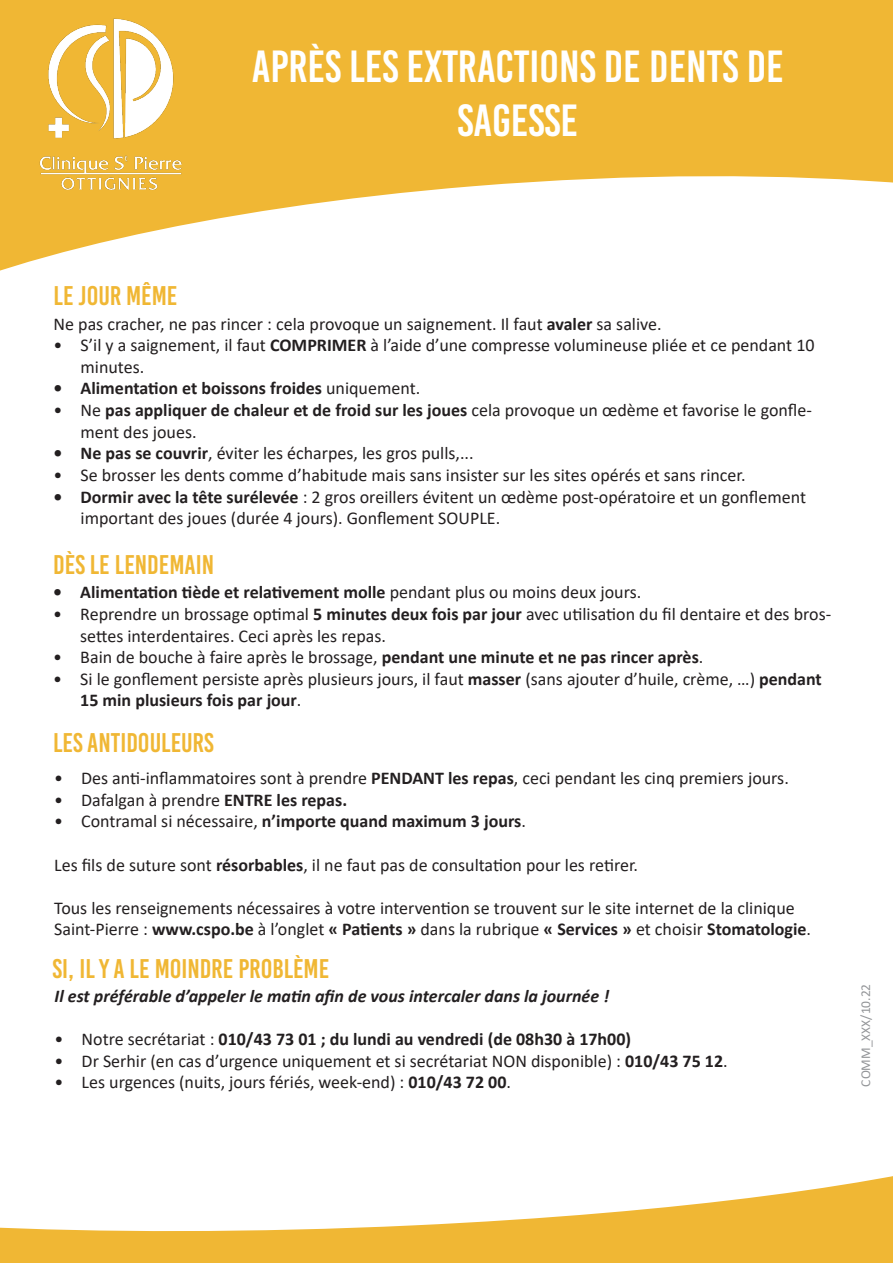
<style>
.page{position:relative;width:893px;height:1263px;background:#fff}
.page>*{position:absolute;margin:0;border:0;box-sizing:border-box;transform-origin:0 0}
.t1{font:45px/54px "Bebas Kai";color:#fff;text-align:center}
.t2{font:27px "Bebas Kai";color:#f0b734}
.t3{font:18px/21.6px "Calibri";color:#231f20}
.t4{font:700 18px "Calibri";color:#231f20}
.t5{font:italic 700 18px "Calibri";color:#231f20}
.t6{font:13.5px "Calibri";color:#939598}
.s1{font-weight:700}
.s2{font-weight:400}
</style>
<div class="page">
<svg style="left:0;top:0;width:893px;height:271px;fill:#f0b734"></svg>
<svg style="left:0;top:1176px;width:893px;height:87px;fill:#f0b734"></svg>
<img style="left:18px;top:11px;width:184px;height:185px">
<p class="t1" style="left:252px;top:39px;width:533px">APRÈS LES EXTRACTIONS DE DENTS DE<br>SAGESSE</p>
<p class="t2" style="left:54px;top:281px;width:125px">LE JOUR MÊME</p>
<p class="t3" style="left:54px;top:312px;width:610px">Ne pas cracher, ne pas rincer : cela provoque un saignement. Il faut <span class="s1">avaler</span> sa salive.</p>
<p class="t3" style="left:81px;top:334px;width:736px;text-indent:-27px">• S’il y a saignement, il faut <span class="s1">COMPRIMER</span> à l’aide d’une compresse volumineuse pliée et ce pendant 10 minutes.</p>
<p class="t4" style="left:54px;top:376px;width:368px">• Alimentation et boissons froides <span class="s2">uniquement.</span></p>
<p class="t3" style="left:81px;top:399px;width:733px;text-indent:-27px">• Ne <span class="s1">pas appliquer de chaleur et de froid sur les joues</span> cela provoque un œdème et favorise le gonfle&shy;ment des joues.</p>
<p class="t3" style="left:54px;top:442px;width:422px"><span class="s1">• Ne pas se couvrir</span>, éviter les écharpes, les gros pulls,...</p>
<p class="t3" style="left:54px;top:464px;width:693px">• Se brosser les dents comme d’habitude mais sans insister sur les sites opérés et sans rincer.</p>
<p class="t3" style="left:81px;top:485px;width:727px;text-indent:-27px"><span class="s1">• Dormir avec la tête surélevée</span> : 2 gros oreillers évitent un œdème post-opératoire et un gonflement important des joues (durée 4 jours). Gonflement SOUPLE.</p>
<p class="t2" style="left:53px;top:550px;width:162px">DÈS LE LENDEMAIN</p>
<p class="t4" style="left:53px;top:580px;width:590px">• Alimentation tiède et relativement molle <span class="s2">pendant plus ou moins deux jours.</span></p>
<p class="t3" style="left:80px;top:603px;width:752px;text-indent:-27px">• Reprendre un brossage optimal <span class="s1">5 minutes deux fois par jour</span> avec utilisation du fil dentaire et des bros&shy;settes interdentaires. Ceci après les repas.</p>
<p class="t3" style="left:53px;top:646px;width:652px">• Bain de bouche à faire après le brossage, <span class="s1">pendant une minute et ne pas rincer après</span>.</p>
<p class="t3" style="left:80px;top:667px;width:743px;text-indent:-27px">• Si le gonflement persiste après plusieurs jours, il faut <span class="s1">masser</span> (sans ajouter d’huile, crème, …) <span class="s1">pendant<br>15 min plusieurs fois par jour</span>.</p>
<p class="t2" style="left:53px;top:728px;width:162px">LES ANTIDOULEURS</p>
<p class="t3" style="left:54px;top:767px;width:736px">• Des anti-inflammatoires sont à prendre <span class="s1">PENDANT les repas</span>, ceci pendant les cinq premiers jours.</p>
<p class="t3" style="left:54px;top:789px;width:294px">• Dafalgan à prendre <span class="s1">ENTRE les repas.</span></p>
<p class="t4" style="left:54px;top:809px;width:473px"><span class="s2">• Contramal si nécessaire,</span> n’importe quand maximum 3 jours<span class="s2">.</span></p>
<p class="t3" style="left:54px;top:853px;width:585px">Les fils de suture sont <span class="s1">résorbables</span>, il ne faut pas de consultation pour les retirer.</p>
<p class="t3" style="left:54px;top:897px;width:758px">Tous les renseignements nécessaires à votre intervention se trouvent sur le site internet de la clinique<br>Saint-Pierre : <span class="s1">www.cspo.be</span> à l’onglet <span class="s1">« Patients »</span> dans la rubrique <span class="s1">« Services »</span> et choisir <span class="s1">Stomatologie</span>.</p>
<p class="t2" style="left:53px;top:954px;width:278px">SI, IL Y A LE MOINDRE PROBLÈME</p>
<p class="t5" style="left:55px;top:983px;width:556px">Il est préférable d’appeler le matin afin de vous intercaler dans la journée !</p>
<p class="t4" style="left:55px;top:1026px;width:578px"><span class="s2">• Notre secrétariat :</span> 010/43 73 01 ; du lundi au vendredi (de 08h30 à 17h00)</p>
<p class="t3" style="left:55px;top:1049px;width:674px">• Dr Serhir (en cas d’urgence uniquement et si secrétariat NON disponible) : <span class="s1">010/43 75 12</span>.</p>
<p class="t3" style="left:55px;top:1071px;width:458px">• Les urgences (nuits, jours fériés, week-end) : <span class="s1">010/43 72 00</span>.</p>
<p class="t6" style="left:856px;top:1086px;width:104px;rotate:-90deg">COMM_XXX/10.22</p>
</div>
